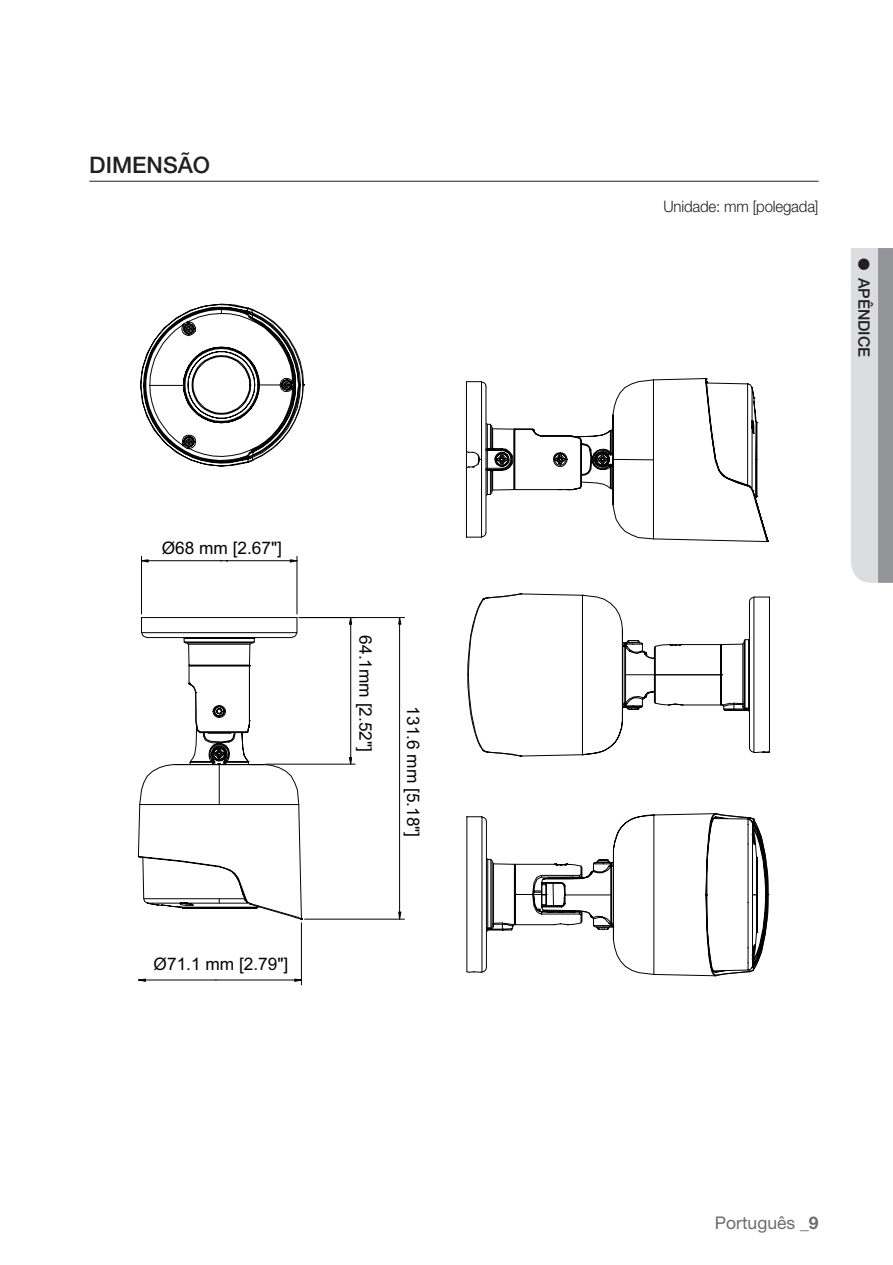
<style>
.page{position:relative;width:893px;height:1265px;background:#fff}
.page>*{position:absolute;margin:0;border:0;box-sizing:border-box;transform-origin:0 0}
.t1{font:500 22.75px "Helvetica Neue cp";color:#231f20}
.t2{font:17.5px "Helvetica Neue cp";color:#6c6d70}
.t3{font:17.32px "Arial";color:#030303}
.t4{font:300 15.75px "Helvetica Neue cp";letter-spacing:-.01em;color:#231f20;scale:.95 1}
.t5{font:500 15.75px "Helvetica Neue cp";color:#231f20}
.s1{font-weight:700}
</style>
<div class="page">
<hr style="left:89px;top:181px;width:730px;height:1px;background:#231f20">
<hr style="left:301px;top:923px;width:1px;height:62px;background:#030303">
<hr style="left:138px;top:980px;width:163px;height:1px;background:#030303">
<svg style="left:294px;top:978px;width:8px;height:4px"></svg>
<svg style="left:138px;top:978px;width:8px;height:4px"></svg>
<svg style="left:138px;top:303px;width:115px;height:606px"></svg>
<svg style="left:217px;top:309px;width:552px;height:668px"></svg>
<svg style="left:851px;top:248px;width:42px;height:335px;background:#c2c4c6"></svg>
<h1 class="t1" style="left:89px;top:152px;width:122px">DIMENSÃO</h1>
<p class="t3" style="left:162px;top:536px;width:122px">Ø68 mm [2.67"]</p>
<p class="t3" style="left:154px;top:952px;width:136px">Ø71.1 mm [2.79"]</p>
<p class="t3" style="left:377px;top:635px;width:118px;rotate:90deg">64.1mm [2.52"]</p>
<p class="t3" style="left:425px;top:706px;width:132px;rotate:90deg">131.6 mm [5.18"]</p>
<p class="t4" style="left:663px;top:197px;width:165px">Unidade: mm [polegada]</p>
<p class="t5" style="left:873px;top:258px;width:101px;rotate:90deg">● APÊNDICE</p>
<p class="t2" style="left:715px;top:1213px;width:105px">Português <span class="s1">_9</span></p>
</div>
